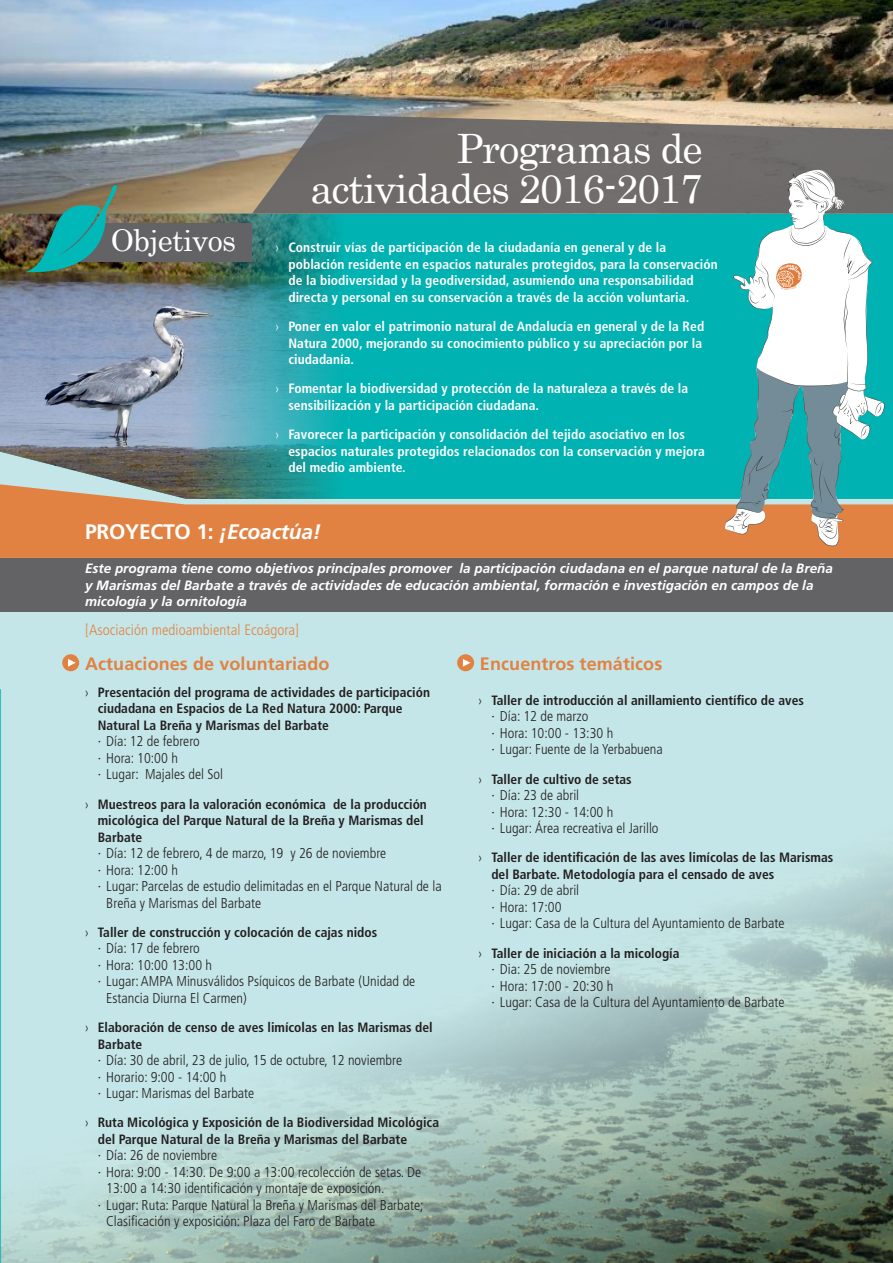
<style>
.page{position:relative;width:893px;height:1263px;background:#fff}
.page>*{position:absolute;margin:0;border:0;box-sizing:border-box;transform-origin:0 0}
.t1{font:40.5px/40.5px "Century";letter-spacing:-.03em;color:#fff;text-align:right}
.t2{font:30px "Century";letter-spacing:-.02em;color:#fff}
.t3{font:700 21px "Frutiger";letter-spacing:-.01em;color:#fff}
.t4{font:700 18px "Frutiger";letter-spacing:.005em;color:#e28242}
.t5{font:300 condensed 15px "Frutiger";letter-spacing:.005em;color:#e28242}
.t6{font:300 condensed 14.25px/16.5px "Frutiger";color:#231f20}
.t7{font:700 condensed 13.5px/16.5px "Frutiger";color:#231f20}
.t8{font:700 condensed 13.5px/16.5px "Frutiger";letter-spacing:.005em;color:#fff}
.t9{font:italic 700 13.5px/16.5px "Frutiger";color:#fff}
.s1{font-weight:300}
.s2{font-style:italic}
</style>
<div class="page">
<img style="left:0;top:611px;width:893px;height:652px">
<svg style="left:0;top:649px;width:1px;height:614px"></svg>
<img style="left:0;top:0;width:893px;height:214px">
<div style="left:382px;top:214px;width:511px;height:270px;background:#00b2b2"></div>
<img style="left:0;top:214px;width:382px;height:270px">
<svg style="left:252px;top:115px;width:641px;height:98px;fill:#6e6c6a"></svg>
<div style="left:60px;top:223px;width:192px;height:39px;background:#636366"></div>
<img style="left:26px;top:182px;width:91px;height:98px">
<svg style="left:0;top:484px;width:893px;height:74px;fill:#e28242"></svg>
<svg style="left:725px;top:170px;width:160px;height:376px"></svg>
<div style="left:62px;top:654px;width:17px;height:17px;background:#e28242;border-radius:50%"></div>
<svg style="left:68px;top:659px;width:8px;height:8px"></svg>
<div style="left:0;top:558px;width:893px;height:53px;background:#636366"></div>
<div style="left:457px;top:654px;width:17px;height:17px;background:#e28242;border-radius:50%"></div>
<svg style="left:463px;top:659px;width:8px;height:8px"></svg>
<p class="t2" style="left:111px;top:215px;width:127px">Objetivos</p>
<p class="t1" style="left:310px;top:124px;width:394px">Programas de actividades 2016-2017</p>
<p class="t8" style="left:288px;top:239px;width:431px;text-indent:-13px"><span class="s1">›</span> Construir vías de participación de la ciudadanía en general y de la población residente en espacios naturales protegidos, para la conservación de la biodiversidad y la geodiversidad, asumiendo una responsabilidad directa y personal en su conservación a través de la acción voluntaria.</p>
<p class="t8" style="left:288px;top:318px;width:417px;text-indent:-13px"><span class="s1">›</span> Poner en valor el patrimonio natural de Andalucía en general y de la Red<br>Natura 2000, mejorando su conocimiento público y su apreciación por la ciudadanía.</p>
<p class="t8" style="left:288px;top:380px;width:401px;text-indent:-13px"><span class="s1">›</span> Fomentar la biodiversidad y protección de la naturaleza a través de la sensibilización y la participación ciudadana.</p>
<p class="t8" style="left:288px;top:426px;width:418px;text-indent:-13px"><span class="s1">›</span> Favorecer la participación y consolidación del tejido asociativo en los espacios naturales protegidos relacionados con la conservación y mejora del medio ambiente.</p>
<p class="t3" style="left:85px;top:519px;width:237px">PROYECTO 1: <span class="s2">¡Ecoactúa!</span></p>
<p class="t9" style="left:85px;top:560px;width:749px">Este programa tiene como objetivos principales promover la participación ciudadana en el parque natural de la Breña y Marismas del Barbate a través de actividades de educación ambiental, formación e investigación en campos de la micología y la ornitología</p>
<p class="t5" style="left:85px;top:622px;width:216px">[Asociación medioambiental Ecoágora]</p>
<p class="t4" style="left:85px;top:653px;width:246px">Actuaciones de voluntariado</p>
<p class="t7" style="left:98px;top:684px;width:334px;text-indent:-13px"><span class="s1">›</span> Presentación del programa de actividades de participación ciudadana en Espacios de La Red Natura 2000: Parque<br>Natural La Breña y Marismas del Barbate</p>
<p class="t6" style="left:98px;top:733px;width:104px">· Día: 12 de febrero</p>
<p class="t6" style="left:98px;top:750px;width:82px">· Hora: 10:00 h</p>
<p class="t6" style="left:98px;top:766px;width:127px">· Lugar: Majales del Sol</p>
<p class="t7" style="left:98px;top:795px;width:331px;text-indent:-13px"><span class="s1">›</span> Muestreos para la valoración económica de la producción micológica del Parque Natural de la Breña y Marismas del<br>Barbate</p>
<p class="t6" style="left:98px;top:845px;width:290px">· Día: 12 de febrero, 4 de marzo, 19 y 26 de noviembre</p>
<p class="t6" style="left:98px;top:861px;width:82px">· Hora: 12:00 h</p>
<p class="t6" style="left:106px;top:878px;width:337px;text-indent:-9px">· Lugar: Parcelas de estudio delimitadas en el Parque Natural de la<br>Breña y Marismas del Barbate</p>
<p class="t7" style="left:85px;top:924px;width:294px"><span class="s1">›</span> Taller de construcción y colocación de cajas nidos</p>
<p class="t6" style="left:98px;top:940px;width:104px">· Día: 17 de febrero</p>
<p class="t6" style="left:98px;top:957px;width:116px">· Hora: 10:00 13:00 h</p>
<p class="t6" style="left:106px;top:973px;width:310px;text-indent:-9px">· Lugar: AMPA Minusválidos Psíquicos de Barbate (Unidad de<br>Estancia Diurna El Carmen)</p>
<p class="t7" style="left:98px;top:1019px;width:336px;text-indent:-13px"><span class="s1">›</span> Elaboración de censo de aves limícolas en las Marismas del<br>Barbate</p>
<p class="t6" style="left:98px;top:1052px;width:306px">· Día: 30 de abril, 23 de julio, 15 de octubre, 12 noviembre</p>
<p class="t6" style="left:98px;top:1068px;width:130px">· Horario: 9:00 - 14:00 h</p>
<p class="t6" style="left:98px;top:1085px;width:158px">· Lugar: Marismas del Barbate</p>
<p class="t7" style="left:98px;top:1114px;width:343px;text-indent:-13px"><span class="s1">›</span> Ruta Micológica y Exposición de la Biodiversidad Micológica del Parque Natural de la Breña y Marismas del Barbate</p>
<p class="t6" style="left:98px;top:1147px;width:121px">· Día: 26 de noviembre</p>
<p class="t6" style="left:106px;top:1164px;width:316px;text-indent:-9px">· Hora: 9:00 - 14:30. De 9:00 a 13:00 recolección de setas. De<br>13:00 a 14:30 identificación y montaje de exposición.</p>
<p class="t6" style="left:106px;top:1197px;width:319px;text-indent:-9px">· Lugar: Ruta: Parque Natural la Breña y Marismas del Barbate;<br>Clasificación y exposición: Plaza del Faro de Barbate</p>
<p class="t4" style="left:480px;top:653px;width:184px">Encuentros temáticos</p>
<p class="t7" style="left:479px;top:692px;width:327px"><span class="s1">›</span> Taller de introducción al anillamiento científico de aves</p>
<p class="t6" style="left:491px;top:708px;width:99px">· Día: 12 de marzo</p>
<p class="t6" style="left:491px;top:725px;width:124px">· Hora: 10:00 - 13:30 h</p>
<p class="t6" style="left:491px;top:741px;width:173px">· Lugar: Fuente de la Yerbabuena</p>
<p class="t7" style="left:479px;top:771px;width:155px"><span class="s1">›</span> Taller de cultivo de setas</p>
<p class="t6" style="left:491px;top:787px;width:89px">· Día: 23 de abril</p>
<p class="t6" style="left:491px;top:803px;width:124px">· Hora: 12:30 - 14:00 h</p>
<p class="t6" style="left:491px;top:820px;width:169px">· Lugar: Área recreativa el Jarillo</p>
<p class="t7" style="left:491px;top:849px;width:343px;text-indent:-13px"><span class="s1">›</span> Taller de identificación de las aves limícolas de las Marismas del Barbate. Metodología para el censado de aves</p>
<p class="t6" style="left:491px;top:882px;width:89px">· Día: 29 de abril</p>
<p class="t6" style="left:491px;top:899px;width:72px">· Hora: 17:00</p>
<p class="t6" style="left:491px;top:915px;width:295px">· Lugar: Casa de la Cultura del Ayuntamiento de Barbate</p>
<p class="t7" style="left:479px;top:945px;width:202px"><span class="s1">›</span> Taller de iniciación a la micología</p>
<p class="t6" style="left:491px;top:961px;width:121px">· Dia: 25 de noviembre</p>
<p class="t6" style="left:491px;top:977px;width:124px">· Hora: 17:00 - 20:30 h</p>
<p class="t6" style="left:491px;top:994px;width:295px">· Lugar: Casa de la Cultura del Ayuntamiento de Barbate</p>
</div>
